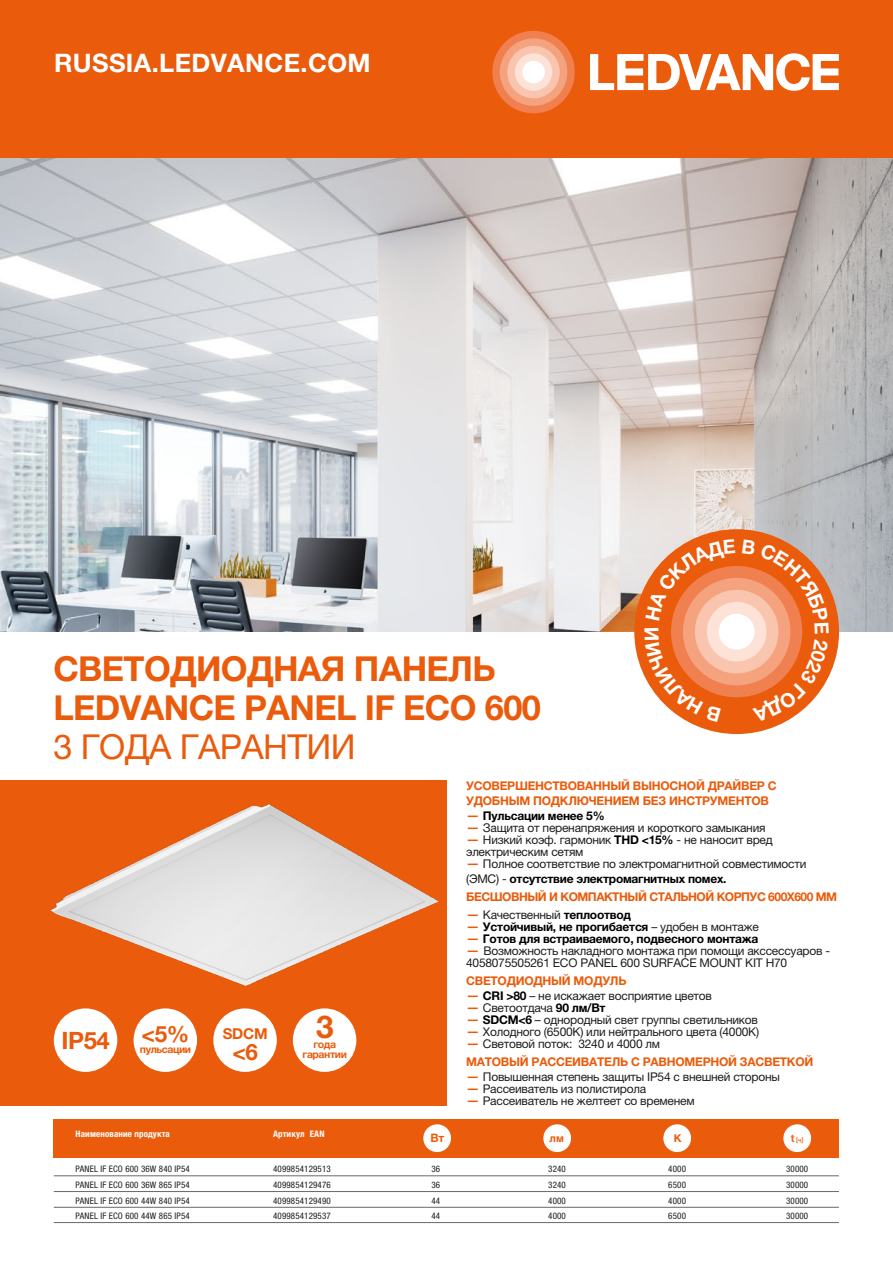
<style>
.page{position:relative;width:893px;height:1266px;background:#fff}
.page>*{position:absolute;margin:0;border:0;box-sizing:border-box;transform-origin:0 0}
.t1{font:700 34.35px/39px "Helvetica Neue LTW1 G";letter-spacing:-.02em;color:#ea5b0c}
.t2{font:34.35px "Helvetica Neue LTW1 G";letter-spacing:-.02em;color:#ea5b0c}
.t3{font:700 31.5px "Helvetica Neue LTW1 G";color:#ea5b0b}
.t4{font:700 25.5px "Helvetica Neue LTW1 G";letter-spacing:.015em;color:#fff}
.t5{font:700 24px "Helvetica Neue LTW1 G";color:#ea5b0b}
.t6{font:700 22.5px "Helvetica Neue LTW1 G";color:#ea5b0b}
.t7{font:700 15px "Helvetica Neue LTW1 G";color:#ea5b0b}
.t8{font:12px/12px "Helvetica Neue LTW1 G";letter-spacing:-.02em;color:#1d1d1b}
.t9{font:700 12px/15px "Helvetica Neue LTW1 G";letter-spacing:-.02em;color:#ea5b0b}
.t10{font:700 12px "Helvetica Neue LTW1 G";letter-spacing:-.02em;color:#000}
.t11{font:700 12px "Helvetica Neue LTW1 G";letter-spacing:-.04em;color:#ea5b0b}
.t12{font:700 11.7px "Helvetica Neue LTW1 G";color:#ea5b0c}
.t13{font:700 10.8px "Helvetica Neue LTW1 G";color:#ea5b0c}
.t14{font:700 10.5px/9.1px "Helvetica Neue LTW1 G";letter-spacing:-.04em;color:#ea5b0b;text-align:center}
.t15{font:condensed 9px/15.6px "Helvetica Neue LTW1 G";letter-spacing:.015em;color:#1d1d1b;text-align:justify}
.t16{font:700 condensed 9px "Helvetica Neue LTW1 G";letter-spacing:.015em;color:#fff}
.t17{font:700 6.3px "Helvetica Neue LTW1 G";color:#f16522;scale:.89 1}
.s1{font-weight:500;font-size:13.5px;color:#ea5b0c}
.s2{font-weight:700;color:#000}
.s3{font-weight:400;color:#1d1d1b}
.s4{font-size:10.8px}
.s5{font-size:5.7px}
</style>
<div class="page">
<img style="left:0;top:158px;width:893px;height:473px">
<div style="left:0;top:780px;width:446px;height:325px;background:#ea5b0b"></div>
<div style="left:54px;top:1119px;width:785px;height:38px;background:#ea5b0c"></div>
<div style="left:0;top:0;width:893px;height:158px;background:#ea5b0c"></div>
<svg style="left:590px;top:53px;width:249px;height:38px"></svg>
<div style="left:492px;top:31px;width:83px;height:82px;background:#f08050;border-radius:50%"></div>
<div style="left:500px;top:38px;width:67px;height:68px;background:#f5a37f;border-radius:50%"></div>
<div style="left:507px;top:46px;width:53px;height:52px;background:#f9c5af;border-radius:50%"></div>
<div style="left:515px;top:53px;width:37px;height:38px;background:#fde3d7;border-radius:50%"></div>
<div style="left:522px;top:61px;width:23px;height:22px;background:#fff;border-radius:50%"></div>
<hr style="left:54px;top:1175px;width:785px;height:1px;background:#686867">
<hr style="left:54px;top:1191px;width:785px;height:1px;background:#686867">
<hr style="left:54px;top:1207px;width:785px;height:1px;background:#686867">
<hr style="left:54px;top:1222px;width:785px;height:1px;background:#686867">
<div style="left:423px;top:1124px;width:28px;height:28px;background:#fff;border-radius:50%"></div>
<div style="left:634px;top:529px;width:205px;height:205px;background:#ea5b0b;border-radius:50%"></div>
<div style="left:671px;top:566px;width:131px;height:131px;background:#f08050;border-radius:50%"></div>
<div style="left:683px;top:578px;width:107px;height:107px;background:#f5a37f;border-radius:50%"></div>
<div style="left:695px;top:590px;width:83px;height:83px;background:#f9c5af;border-radius:50%"></div>
<div style="left:707px;top:602px;width:59px;height:59px;background:#fde3d7;border-radius:50%"></div>
<div style="left:719px;top:614px;width:36px;height:35px;background:#fff;border-radius:50%"></div>
<div style="left:783px;top:1124px;width:28px;height:28px;background:#fff;border-radius:50%"></div>
<div style="left:663px;top:1124px;width:28px;height:28px;background:#fff;border-radius:50%"></div>
<div style="left:543px;top:1124px;width:28px;height:28px;background:#fff;border-radius:50%"></div>
<img style="left:50px;top:794px;width:397px;height:200px">
<div style="left:54px;top:1008px;width:63px;height:64px;background:#fff;border-radius:50%"></div>
<div style="left:134px;top:1008px;width:63px;height:64px;background:#fff;border-radius:50%"></div>
<div style="left:213px;top:1008px;width:64px;height:64px;background:#fff;border-radius:50%"></div>
<div style="left:293px;top:1008px;width:63px;height:64px;background:#fff;border-radius:50%"></div>
<svg style="left:644px;top:635px;width:77px;height:87px"></svg>
<svg style="left:645px;top:539px;width:88px;height:82px"></svg>
<svg style="left:742px;top:539px;width:87px;height:94px"></svg>
<svg style="left:752px;top:639px;width:76px;height:83px"></svg>
<h3 class="t4" style="left:54px;top:48px;width:318px">RUSSIA.LEDVANCE.COM</h3>
<h1 class="t1" style="left:53px;top:649px;width:489px">СВЕТОДИОДНАЯ ПАНЕЛЬ<br>LEDVANCE PANEL IF ECO 600</h1>
<h1 class="t2" style="left:53px;top:726px;width:304px">3 ГОДА ГАРАНТИИ</h1>
<p class="t9" style="left:466px;top:778px;width:312px">УСОВЕРШЕНСТВОВАННЫЙ ВЫНОСНОЙ ДРАЙВЕР С<br>УДОБНЫМ ПОДКЛЮЧЕНИЕМ БЕЗ ИНСТРУМЕНТОВ</p>
<p class="t10" style="left:466px;top:808px;width:140px"><span class="s1">—</span> Пульсации менее 5%</p>
<p class="t8" style="left:466px;top:821px;width:301px"><span class="s1">—</span> Защита от перенапряжения и короткого замыкания</p>
<p class="t8" style="left:466px;top:833px;width:308px"><span class="s1">—</span> Низкий коэф. гармоник <span class="s2">THD &lt;15%</span> - не наносит вред электрическим сетям</p>
<p class="t8" style="left:466px;top:856px;width:342px;line-height:15px"><span class="s1">—</span> Полное соответствие по электромагнитной совместимости (ЭМС) - <span class="s2">отсутствие электромагнитных помех.</span></p>
<p class="t11" style="left:466px;top:889px;width:372px">БЕСШОВНЫЙ И КОМПАКТНЫЙ СТАЛЬНОЙ КОРПУС 600Х600 ММ</p>
<p class="t8" style="left:466px;top:908px;width:166px"><span class="s1">—</span> Качественный <span class="s2">теплоотвод</span></p>
<p class="t10" style="left:466px;top:919px;width:294px"><span class="s1">—</span> Устойчивый, не прогибается <span class="s3">– удобен в монтаже</span></p>
<p class="t10" style="left:466px;top:931px;width:294px"><span class="s1">—</span> Готов для встраиваемого, подвесного монтажа</p>
<p class="t8" style="left:466px;top:944px;width:365px"><span class="s1">—</span> Возможность накладного монтажа при помощи акссессуаров -<br>4058075505261 ECO PANEL 600 SURFACE MOUNT KIT H70</p>
<p class="t9" style="left:466px;top:973px;width:162px">СВЕТОДИОДНЫЙ МОДУЛЬ</p>
<p class="t8" style="left:466px;top:989px;width:247px"><span class="s1">—</span> <span class="s2">CRI &gt;80</span> – не искажает восприятие цветов</p>
<p class="t8" style="left:466px;top:1001px;width:141px"><span class="s1">—</span> Светоотдача <span class="s2">90 лм/Вт</span></p>
<p class="t8" style="left:466px;top:1013px;width:293px"><span class="s1">—</span> <span class="s2">SDCM&lt;6</span> – однородный свет группы светильников</p>
<p class="t8" style="left:466px;top:1025px;width:294px"><span class="s1">—</span> Холодного (6500К) или нейтрального цвета (4000К)</p>
<p class="t9" style="left:466px;top:1034px;width:349px;line-height:18px"><span class="s1">—</span> <span class="s3">Световой поток: 3240 и 4000 лм<br></span>МАТОВЫЙ РАССЕИВАТЕЛЬ С РАВНОМЕРНОЙ ЗАСВЕТКОЙ</p>
<p class="t8" style="left:466px;top:1070px;width:315px"><span class="s1">—</span> Повышенная степень защиты IP54 с внешней стороны</p>
<p class="t8" style="left:466px;top:1082px;width:182px"><span class="s1">—</span> Рассеиватель из полистирола</p>
<p class="t8" style="left:466px;top:1094px;width:230px"><span class="s1">—</span> Рассеиватель не желтеет со временем</p>
<h2 class="t3" style="left:316px;top:1007px;width:19px">3</h2>
<p class="t14" style="left:303px;top:1040px;width:46px">года гарантии</p>
<h3 class="t5" style="left:62px;top:1025px;width:50px">IP54</h3>
<h3 class="t6" style="left:142px;top:1019px;width:49px">&lt;5%</h3>
<p class="t14" style="left:140px;top:1045px;width:53px">пульсации</p>
<p class="t7" style="left:223px;top:1024px;width:46px">SDСM</p>
<h3 class="t6" style="left:232px;top:1037px;width:27px">&lt;6</h3>
<p class="t16" style="left:76px;top:1128px;width:96px">Наименование продукта</p>
<p class="t15" style="left:75px;top:1161px;width:116px">PANEL IF ECO 600 36W 840 IP54<br>PANEL IF ECO 600 36W 865 IP54<br>PANEL IF ECO 600 44W 840 IP54<br>PANEL IF ECO 600 44W 865 IP54</p>
<p class="t16" style="left:273px;top:1128px;width:53px">Артикул EAN</p>
<p class="t15" style="left:273px;top:1161px;width:59px">4099854129513<br>4099854129476<br>4099854129490<br>4099854129537</p>
<p class="t12" style="left:430px;top:1130px;width:16px">Вт</p>
<p class="t15" style="left:431px;top:1161px;width:10px">36<br>36<br>44<br>44</p>
<p class="t13" style="left:549px;top:1131px;width:16px">лм</p>
<p class="t15" style="left:548px;top:1161px;width:19px">3240<br>3240<br>4000<br>4000</p>
<p class="t13" style="left:674px;top:1131px;width:9px">K</p>
<p class="t15" style="left:668px;top:1161px;width:19px">4000<br>6500<br>4000<br>6500</p>
<p class="t17" style="left:791px;top:1135px;width:16px"><span class="s4">t</span> [<span class="s5">ч</span>]</p>
<p class="t15" style="left:786px;top:1161px;width:24px">30000<br>30000<br>30000<br>30000</p>
</div>
